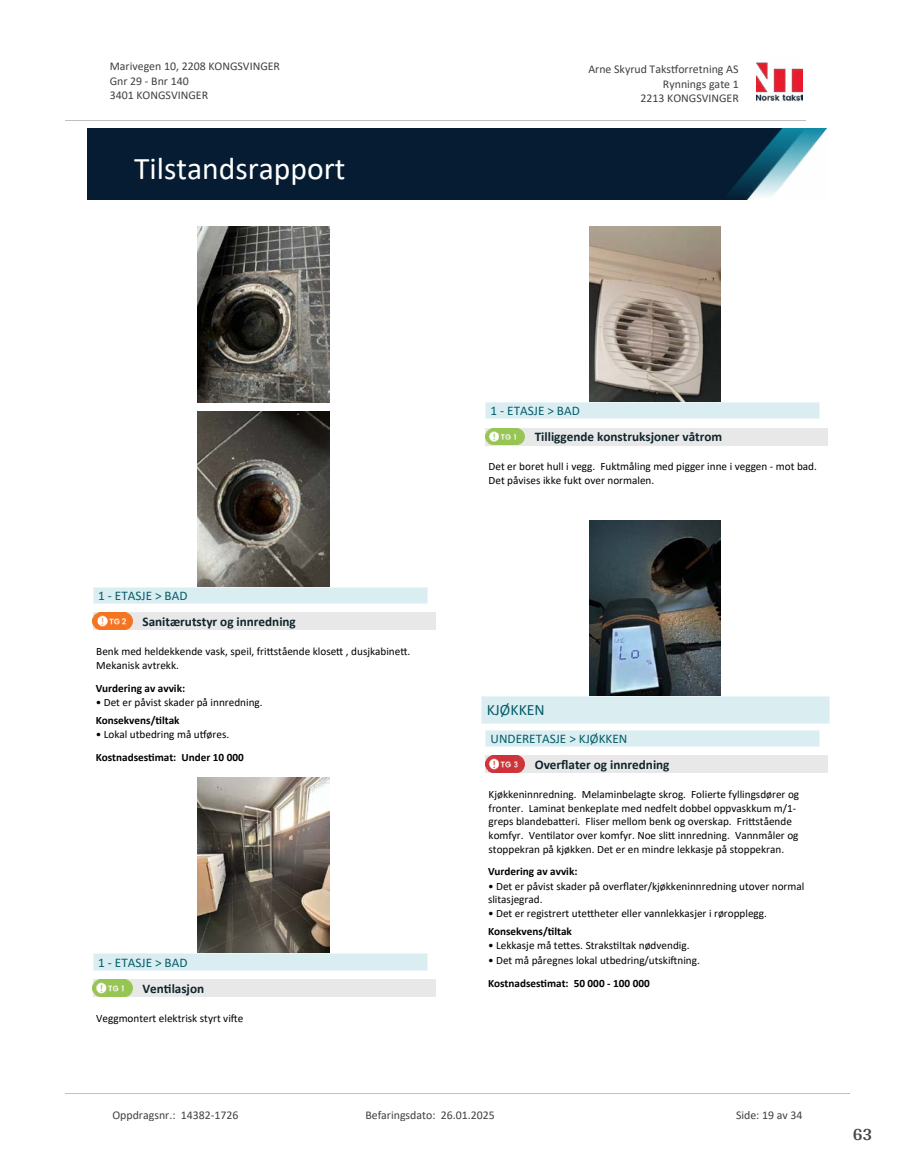
<style>
.page{position:relative;width:915px;height:1172px;background:#fff}
.page>*{position:absolute;margin:0;border:0;box-sizing:border-box;transform-origin:0 0}
.t1{font:31.65px "Calibri";color:#fff}
.t2{font:700 18px "Arya";color:#414749}
.t3{font:15.75px "Calibri";color:#065c69}
.t4{font:700 13.2px "Calibri";color:#0f252c}
.t5{font:13.2px "Calibri";color:#065c69}
.t6{font:11.85px/14.5px "Calibri";color:#404040}
.t7{font:11.25px/13.6px "Calibri";color:#000}
.t8{font:700 11.25px "Calibri";color:#000}
</style>
<div class="page">
<img style="left:197px;top:226px;width:132px;height:176px">
<img style="left:197px;top:411px;width:132px;height:176px">
<div style="left:93px;top:613px;width:342px;height:17px;background:#e8e8e8"></div>
<svg style="left:97px;top:617px;width:36px;height:13px"></svg>
<img style="left:93px;top:613px;width:39px;height:16px">
<div style="left:93px;top:587px;width:334px;height:16px;background:#daeef2"></div>
<svg style="left:93px;top:588px;width:1px;height:15px"></svg>
<svg style="left:427px;top:587px;width:1px;height:16px"></svg>
<hr style="left:93px;top:587px;width:334px;height:1px;background:#eaf5f7">
<hr style="left:93px;top:603px;width:334px;height:1px;background:#eaf5f7">
<img style="left:197px;top:778px;width:132px;height:175px">
<div style="left:93px;top:979px;width:342px;height:17px;background:#e8e8e8"></div>
<img style="left:93px;top:979px;width:39px;height:17px">
<div style="left:93px;top:954px;width:334px;height:16px;background:#daeef2"></div>
<svg style="left:93px;top:955px;width:1px;height:15px"></svg>
<svg style="left:427px;top:954px;width:1px;height:16px"></svg>
<hr style="left:93px;top:954px;width:334px;height:1px;background:#eaf5f7">
<hr style="left:93px;top:970px;width:334px;height:1px;background:#eaf5f7">
<img style="left:589px;top:226px;width:131px;height:176px">
<div style="left:485px;top:428px;width:342px;height:17px;background:#e8e8e8"></div>
<img style="left:485px;top:428px;width:39px;height:17px">
<div style="left:485px;top:402px;width:334px;height:17px;background:#daeef2"></div>
<svg style="left:485px;top:403px;width:1px;height:15px"></svg>
<svg style="left:819px;top:402px;width:1px;height:17px"></svg>
<hr style="left:485px;top:402px;width:334px;height:1px;background:#eaf5f7">
<hr style="left:485px;top:418px;width:334px;height:1px;background:#eaf5f7">
<img style="left:589px;top:521px;width:131px;height:176px">
<div style="left:481px;top:697px;width:347px;height:26px;background:#daeef2"></div>
<svg style="left:481px;top:698px;width:1px;height:25px"></svg>
<svg style="left:828px;top:698px;width:1px;height:25px"></svg>
<hr style="left:481px;top:697px;width:348px;height:1px;background:#eaf5f7">
<hr style="left:481px;top:723px;width:348px;height:1px;background:#eaf5f7">
<div style="left:485px;top:756px;width:342px;height:17px;background:#e8e8e8"></div>
<img style="left:485px;top:756px;width:39px;height:17px">
<div style="left:485px;top:730px;width:334px;height:16px;background:#daeef2"></div>
<svg style="left:485px;top:731px;width:1px;height:15px"></svg>
<svg style="left:819px;top:730px;width:1px;height:16px"></svg>
<hr style="left:485px;top:730px;width:334px;height:1px;background:#eaf5f7">
<hr style="left:485px;top:746px;width:334px;height:1px;background:#eaf5f7">
<img style="left:756px;top:62px;width:46px;height:40px">
<hr style="left:65px;top:120px;width:740px;height:1px;background:#c0c0c0">
<img style="left:88px;top:129px;width:738px;height:71px">
<hr style="left:65px;top:1093px;width:784px;height:1px;background:#c0c0c0">
<p class="t6" style="left:110px;top:59px;width:172px">Marivegen 10, 2208 KONGSVINGER<br>Gnr 29 - Bnr 140<br>3401 KONGSVINGER</p>
<p class="t6" style="left:588px;top:62px;width:151px">Arne Skyrud Taks琀昀orretning AS</p>
<p class="t6" style="left:662px;top:76px;width:77px">Rynnings gate 1</p>
<p class="t6" style="left:640px;top:90px;width:100px">2213 KONGSVINGER</p>
<h1 class="t1" style="left:134px;top:147px;width:213px">Tilstandsrapport</h1>
<p class="t5" style="left:490px;top:401px;width:91px">1 - ETASJE &gt; BAD</p>
<p class="t4" style="left:534px;top:427px;width:189px">Tilliggende konstruksjoner våtrom</p>
<p class="t7" style="left:488px;top:459px;width:330px">Det er boret hull i vegg. Fuktmåling med pigger inne i veggen - mot bad.<br>Det påvises ikke fukt over normalen.</p>
<p class="t5" style="left:98px;top:586px;width:91px">1 - ETASJE &gt; BAD</p>
<p class="t4" style="left:142px;top:612px;width:155px">Sanitærutstyr og innredning</p>
<p class="t7" style="left:96px;top:644px;width:315px">Benk med heldekkende vask, speil, fri琀琀stående klose琀琀 , dusjkabine琀琀.<br>Mekanisk avtrekk.</p>
<p class="t8" style="left:96px;top:680px;width:91px">Vurdering av avvik:</p>
<p class="t7" style="left:96px;top:695px;width:168px">• Det er påvist skader på innredning.</p>
<p class="t8" style="left:96px;top:712px;width:85px">Konsekvens/琀椀ltak</p>
<p class="t7" style="left:96px;top:727px;width:135px">• Lokal utbedring må u琀昀øres.</p>
<p class="t8" style="left:96px;top:749px;width:149px">Kostnadses琀椀mat: Under 10 000</p>
<p class="t5" style="left:98px;top:953px;width:91px">1 - ETASJE &gt; BAD</p>
<p class="t4" style="left:142px;top:979px;width:63px">Ven琀椀lasjon</p>
<p class="t7" style="left:96px;top:1011px;width:148px">Veggmontert elektrisk styrt vi昀琀e</p>
<h3 class="t3" style="left:486px;top:699px;width:60px">KJØKKEN</h3>
<p class="t5" style="left:490px;top:729px;width:138px">UNDERETASJE &gt; KJØKKEN</p>
<p class="t4" style="left:534px;top:755px;width:136px">Over昀氀ater og innredning</p>
<p class="t7" style="left:488px;top:787px;width:312px">Kjøkkeninnredning. Melaminbelagte skrog. Folierte fyllingsdører og fronter. Laminat benkeplate med nedfelt dobbel oppvaskkum m/1- greps blandeba琀琀eri. Fliser mellom benk og overskap. Fri琀琀stående komfyr. Ven琀椀lator over komfyr. Noe sli琀琀 innredning. Vannmåler og stoppekran på kjøkken. Det er en mindre lekkasje på stoppekran.</p>
<p class="t8" style="left:488px;top:864px;width:91px">Vurdering av avvik:</p>
<p class="t7" style="left:488px;top:879px;width:318px">• Det er påvist skader på over昀氀ater/kjøkkeninnredning utover normal slitasjegrad.</p>
<p class="t7" style="left:488px;top:906px;width:280px">• Det er registrert ute琀琀heter eller vannlekkasjer i røropplegg.</p>
<p class="t8" style="left:488px;top:923px;width:85px">Konsekvens/琀椀ltak</p>
<p class="t7" style="left:488px;top:938px;width:203px">• Lekkasje må te琀琀es. Straks琀椀ltak nødvendig.</p>
<p class="t7" style="left:488px;top:953px;width:213px">• Det må påregnes lokal utbedring/utski昀琀ning.</p>
<p class="t8" style="left:488px;top:975px;width:163px">Kostnadses琀椀mat: 50 000 - 100 000</p>
<p class="t6" style="left:112px;top:1107px;width:127px">Oppdragsnr.: 14382-1726</p>
<p class="t6" style="left:365px;top:1107px;width:131px">Befaringsdato: 26.01.2025</p>
<p class="t6" style="left:735px;top:1107px;width:68px">Side: 19 av 34</p>
<h2 class="t2" style="left:852px;top:1123px;width:21px">63</h2>
</div>
